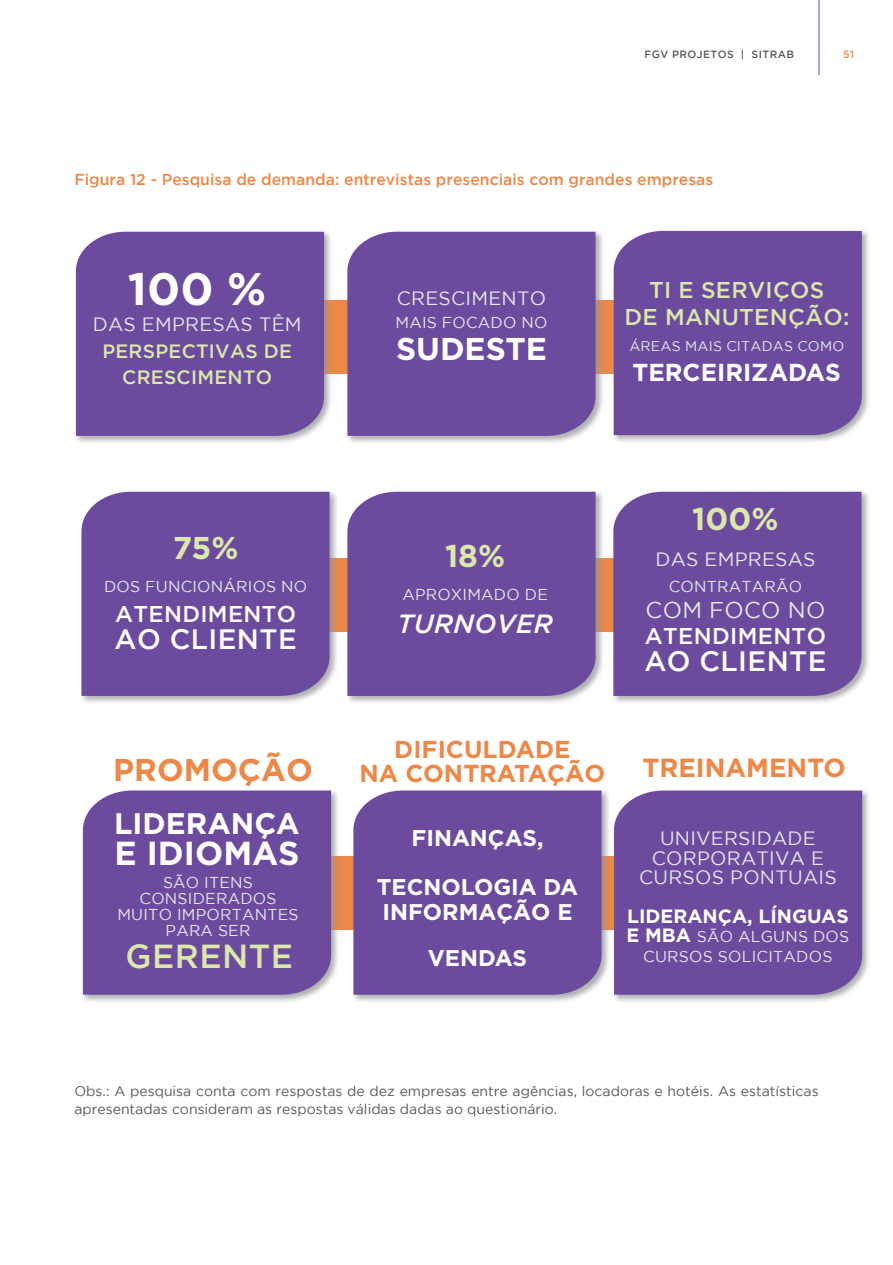
<style>
.page{position:relative;width:893px;height:1265px;background:#fff}
.page>*{position:absolute;margin:0;border:0;box-sizing:border-box;transform-origin:0 0}
.t1{font:700 45.5px "Gotham";color:#fff}
.t2{font:700 33.25px "Gotham";color:#fff}
.t3{font:500 33.25px "Gotham";letter-spacing:.015em;color:#dae8aa}
.t4{font:700 31.5px "Gotham";color:#dae8aa}
.t5{font:700 31.5px "Gotham";color:#ec8848}
.t6{font:700 31.5px "Gotham";color:#fff}
.t7{font:700 29.75px "Gotham";color:#fff}
.t8{font:500 28px "Gotham";letter-spacing:.015em;color:#fff}
.t9{font:700 26.25px "Gotham";color:#ec8848}
.t10{font:italic 500 26.25px "Gotham";letter-spacing:.015em;color:#fff}
.t11{font:700 24.5px/24.5px "Gotham";color:#ec8848;text-align:center}
.t12{font:700 24.5px "Gotham";color:#fff}
.t13{font:700 22.75px/49.4px "Gotham";color:#fff;text-align:center}
.t14{font:500 22.75px/26.2px "Gotham";letter-spacing:.015em;color:#dae8aa;text-align:center}
.t15{font:500 22.75px "Gotham";letter-spacing:.015em;color:#fff}
.t16{font:22.75px "Gotham";letter-spacing:.015em;color:#e6e7e8}
.t17{font:19.25px/19.2px "Gotham";letter-spacing:.015em;color:#e6e7e8;text-align:center}
.t18{font:500 19.25px/26.2px "Gotham";letter-spacing:.015em;color:#dae8aa;text-align:center}
.t19{font:700 19.25px "Gotham";color:#fff}
.t20{font:15.75px/15.8px "Gotham";letter-spacing:.015em;color:#e6e7e8;text-align:center}
.t21{font:500 15.75px "Gotham";color:#ec8848}
.t22{font:14px/17.5px "Gotham";color:#58595b}
.t23{font:14px "Gotham";letter-spacing:.015em;color:#e6e7e8}
.t24{font:500 10.5px "Gotham";letter-spacing:.04em;color:#58595b}
.t25{font:500 10.5px "Gotham";color:#ec8848}
.s1{font-weight:700;font-size:19.25px;color:#fff}
</style>
<div class="page">
<hr style="left:819px;top:0;width:1px;height:75px;background:#6c4b9f">
<div style="left:86px;top:301px;width:763px;height:73px;background:#ec8848"></div>
<div style="left:74px;top:230px;width:259px;height:215px;background:#939598;opacity:.75"></div>
<div style="left:76px;top:232px;width:248px;height:204px;background:#6c4b9f"></div>
<div style="left:79px;top:490px;width:259px;height:215px;background:#939598;opacity:.75"></div>
<div style="left:81px;top:492px;width:249px;height:204px;background:#6c4b9f"></div>
<div style="left:81px;top:789px;width:259px;height:215px;background:#939598;opacity:.75"></div>
<div style="left:83px;top:791px;width:248px;height:204px;background:#6c4b9f"></div>
<div style="left:612px;top:789px;width:259px;height:215px;background:#939598;opacity:.75"></div>
<div style="left:614px;top:791px;width:248px;height:204px;background:#6c4b9f"></div>
<div style="left:351px;top:789px;width:259px;height:215px;background:#939598;opacity:.75"></div>
<div style="left:353px;top:791px;width:249px;height:204px;background:#6c4b9f"></div>
<div style="left:345px;top:490px;width:259px;height:215px;background:#939598;opacity:.75"></div>
<div style="left:347px;top:492px;width:249px;height:204px;background:#6c4b9f"></div>
<div style="left:611px;top:490px;width:259px;height:215px;background:#939598;opacity:.75"></div>
<div style="left:613px;top:492px;width:248px;height:204px;background:#6c4b9f"></div>
<div style="left:345px;top:230px;width:259px;height:215px;background:#939598;opacity:.75"></div>
<div style="left:347px;top:232px;width:249px;height:204px;background:#6c4b9f"></div>
<div style="left:612px;top:229px;width:259px;height:215px;background:#939598;opacity:.75"></div>
<div style="left:614px;top:231px;width:248px;height:204px;background:#6c4b9f"></div>
<p class="t24" style="left:644px;top:49px;width:151px">FGV PROJETOS | SITRAB</p>
<p class="t25" style="left:843px;top:49px;width:12px">51</p>
<p class="t21" style="left:74px;top:171px;width:640px">Figura 12 - Pesquisa de demanda: entrevistas presenciais com grandes empresas</p>
<h1 class="t1" style="left:128px;top:263px;width:140px">100 %</h1>
<h3 class="t17" style="left:93px;top:315px;width:210px">DAS EMPRESAS TÊM</h3>
<h3 class="t18" style="left:102px;top:337px;width:191px">PERSPECTIVAS DE<br>CRESCIMENTO</h3>
<h3 class="t4" style="left:173px;top:530px;width:67px">75%</h3>
<p class="t20" style="left:104px;top:579px;width:205px">DOS FUNCIONÁRIOS NO</p>
<h3 class="t15" style="left:115px;top:601px;width:183px">ATENDIMENTO</h3>
<h3 class="t8" style="left:115px;top:623px;width:184px">AO CLIENTE</h3>
<h3 class="t17" style="left:397px;top:288px;width:151px">CRESCIMENTO</h3>
<p class="t20" style="left:395px;top:314px;width:153px">MAIS FOCADO NO</p>
<h3 class="t6" style="left:396px;top:331px;width:152px">SUDESTE</h3>
<h3 class="t4" style="left:445px;top:537px;width:62px">18%</h3>
<p class="t20" style="left:402px;top:586px;width:147px">APROXIMADO DE</p>
<h3 class="t10" style="left:397px;top:609px;width:157px">TURNOVER</h3>
<h3 class="t14" style="left:624px;top:277px;width:226px">TI E SERVIÇOS<br>DE MANUTENÇÃO:</h3>
<p class="t23" style="left:629px;top:338px;width:216px">ÁREAS MAIS CITADAS COMO</p>
<h3 class="t12" style="left:633px;top:359px;width:210px">TERCEIRIZADAS</h3>
<h3 class="t4" style="left:692px;top:501px;width:88px">100%</h3>
<h3 class="t17" style="left:655px;top:549px;width:162px">DAS EMPRESAS</h3>
<p class="t20" style="left:669px;top:578px;width:135px">CONTRATARÃO</p>
<h3 class="t16" style="left:646px;top:598px;width:181px">COM FOCO NO</h3>
<h3 class="t15" style="left:645px;top:623px;width:183px">ATENDIMENTO</h3>
<h3 class="t8" style="left:644px;top:645px;width:184px">AO CLIENTE</h3>
<h3 class="t11" style="left:359px;top:736px;width:247px">DIFICULDADE<br>NA CONTRATAÇÃO</h3>
<h3 class="t5" style="left:113px;top:751px;width:201px">PROMOÇÃO</h3>
<h3 class="t9" style="left:642px;top:752px;width:205px">TREINAMENTO</h3>
<h3 class="t7" style="left:114px;top:806px;width:187px">LIDERANÇA</h3>
<h2 class="t2" style="left:115px;top:834px;width:186px">E IDIOMAS</h2>
<h3 class="t13" style="left:377px;top:813px;width:203px">FINANÇAS,<br>TECNOLOGIA DA</h3>
<h3 class="t13" style="left:382px;top:888px;width:192px;line-height:45.9px">INFORMAÇÃO E<br>VENDAS</h3>
<p class="t20" style="left:117px;top:875px;width:183px">SÃO ITENS<br>CONSIDERADOS<br>MUITO IMPORTANTES<br>PARA SER</p>
<h2 class="t3" style="left:126px;top:938px;width:169px">GERENTE</h2>
<h3 class="t17" style="left:639px;top:829px;width:199px">UNIVERSIDADE<br>CORPORATIVA E<br>CURSOS PONTUAIS</h3>
<h3 class="t19" style="left:627px;top:905px;width:223px">LIDERANÇA, LÍNGUAS</h3>
<p class="t20" style="left:626px;top:927px;width:224px;line-height:19.2px"><span class="s1">E MBA</span> SÃO ALGUNS DOS<br>CURSOS SOLICITADOS</p>
<p class="t22" style="left:74px;top:1082px;width:746px">Obs.: A pesquisa conta com respostas de dez empresas entre agências, locadoras e hotéis. As estatísticas apresentadas consideram as respostas válidas dadas ao questionário.</p>
</div>
